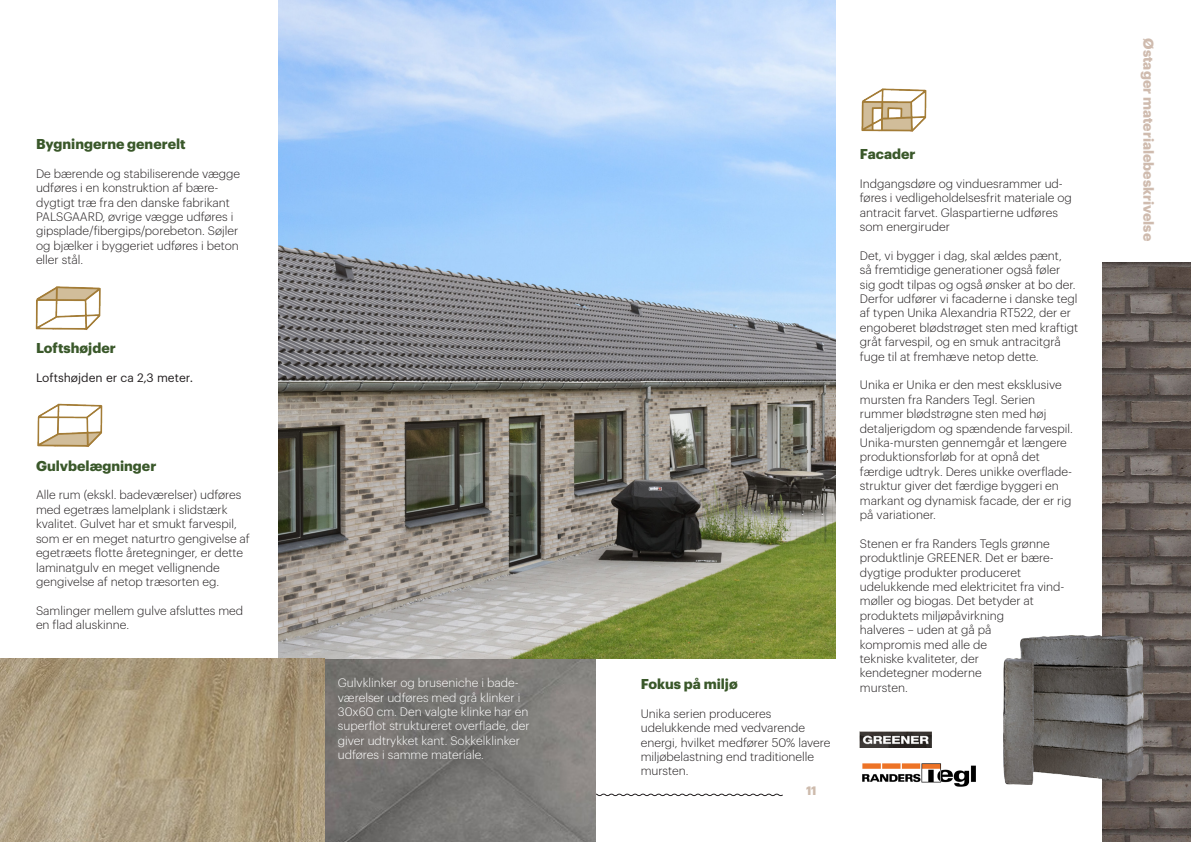
<style>
.page{position:relative;width:1191px;height:842px;background:#fff}
.page>*{position:absolute;margin:0;border:0;box-sizing:border-box;transform-origin:0 0}
.t1{font:700 14px "Graphik";color:#3a582a}
.t2{font:700 14px "Graphik";color:#cfbbae}
.t3{font:300 12px/14.4px "Graphik";color:#231f20}
.t4{font:300 12px/14.4px "Graphik";color:#fff}
.t5{font:12px "Graphik";color:#231f20}
.t6{font:700 12px "Graphik";color:#cebbad}
</style>
<div class="page">
<svg style="left:595px;top:793px;width:188px;height:3px"></svg>
<img style="left:325px;top:658px;width:270px;height:184px">
<img style="left:278px;top:0;width:558px;height:658px">
<img style="left:35px;top:286px;width:66px;height:44px">
<img style="left:37px;top:403px;width:66px;height:44px">
<img style="left:861px;top:88px;width:66px;height:44px">
<img style="left:1102px;top:563px;width:89px;height:279px">
<img style="left:1102px;top:262px;width:89px;height:301px">
<img style="left:0;top:658px;width:325px;height:184px">
<img style="left:862px;top:763px;width:113px;height:24px">
<img style="left:1003px;top:636px;width:140px;height:148px">
<img style="left:860px;top:731px;width:71px;height:17px">
<p class="t1" style="left:36px;top:133px;width:151px">Bygningerne generelt</p>
<p class="t3" style="left:36px;top:165px;width:206px">De bærende og stabiliserende vægge udføres i en konstruktion af bære-</p>
<p class="t3" style="left:36px;top:194px;width:204px">dygtigt træ fra den danske fabrikant<br>PALSGAARD, øvrige vægge udføres i gipsplade/fibergips/porebeton. Søjler og bjælker i byggeriet udføres i beton eller stål.</p>
<p class="t1" style="left:36px;top:337px;width:81px">Loftshøjder</p>
<p class="t5" style="left:36px;top:368px;width:158px">Loftshøjden er ca 2,3 meter.</p>
<p class="t1" style="left:36px;top:455px;width:122px">Gulvbelægninger</p>
<p class="t3" style="left:36px;top:487px;width:215px">Alle rum (ekskl. badeværelser) udføres med egetræs lamelplank i slidstærk kvalitet. Gulvet har et smukt farvespil, som er en meget naturtro gengivelse af egetræets flotte åretegninger, er dette laminatgulv en meget vellignende</p>
<p class="t3" style="left:36px;top:573px;width:185px">gengivelse af netop træsorten eg.</p>
<p class="t3" style="left:36px;top:602px;width:209px">Samlinger mellem gulve afsluttes med en flad aluskinne.</p>
<p class="t4" style="left:338px;top:675px;width:182px">Gulvklinker og bruseniche i bade-</p>
<p class="t4" style="left:338px;top:689px;width:193px">værelser udføres med grå klinker i<br>30x60 cm. Den valgte klinke har en superflot struktureret overflade, der</p>
<p class="t4" style="left:338px;top:732px;width:184px">giver udtrykket kant. Sokkelklinker udføres i samme materiale.</p>
<p class="t1" style="left:640px;top:673px;width:99px">Fokus på miljø</p>
<p class="t3" style="left:640px;top:705px;width:132px">Unika serien produceres</p>
<p class="t3" style="left:640px;top:720px;width:191px">udelukkende med vedvarende energi, hvilket medfører 50% lavere miljøbelastning end traditionelle mursten.</p>
<p class="t6" style="left:806px;top:781px;width:12px">11</p>
<p class="t1" style="left:860px;top:143px;width:57px">Facader</p>
<p class="t3" style="left:860px;top:175px;width:213px">Indgangsdøre og vinduesrammer ud&shy;føres i vedligeholdelsesfrit materiale og antracit farvet. Glaspartierne udføres som energiruder</p>
<p class="t3" style="left:860px;top:247px;width:219px">Det, vi bygger i dag, skal ældes pænt,<br>så fremtidige generationer også føler sig godt tilpas og også ønsker at bo der.<br>Derfor udfører vi facaderne i danske tegl af typen Unika Alexandria RT522, der er</p>
<p class="t3" style="left:860px;top:319px;width:220px">engoberet blødstrøget sten med kraftigt gråt farvespil, og en smuk antracitgrå fuge til at fremhæve netop dette.</p>
<p class="t3" style="left:860px;top:377px;width:203px">Unika er Unika er den mest eksklusive mursten fra Randers Tegl. Serien</p>
<p class="t3" style="left:860px;top:406px;width:188px">rummer blødstrøgne sten med høj</p>
<p class="t3" style="left:860px;top:420px;width:214px">detaljerigdom og spændende farvespil.<br>Unika-mursten gennemgår et længere produktionsforløb for at opnå det</p>
<p class="t3" style="left:860px;top:463px;width:214px">færdige udtryk. Deres unikke overflade&shy;struktur giver det færdige byggeri en markant og dynamisk facade, der er rig på variationer.</p>
<p class="t3" style="left:860px;top:535px;width:191px">Stenen er fra Randers Tegls grønne</p>
<p class="t3" style="left:860px;top:550px;width:195px">produktlinje GREENER. Det er bære-</p>
<p class="t3" style="left:860px;top:564px;width:163px">dygtige produkter produceret</p>
<p class="t3" style="left:860px;top:578px;width:206px">udelukkende med elektricitet fra vind&shy;møller og biogas. Det betyder at</p>
<p class="t3" style="left:860px;top:607px;width:146px">produktets miljøpåvirkning</p>
<p class="t3" style="left:860px;top:622px;width:133px">halveres – uden at gå på</p>
<p class="t3" style="left:860px;top:636px;width:129px">kompromis med alle de</p>
<p class="t3" style="left:860px;top:650px;width:121px">tekniske kvaliteter, der</p>
<p class="t3" style="left:860px;top:665px;width:123px">kendetegner moderne</p>
<p class="t3" style="left:860px;top:679px;width:49px">mursten.</p>
<p class="t2" style="left:1159px;top:38px;width:204px;rotate:90deg">Østager materialebeskrivelse</p>
</div>
